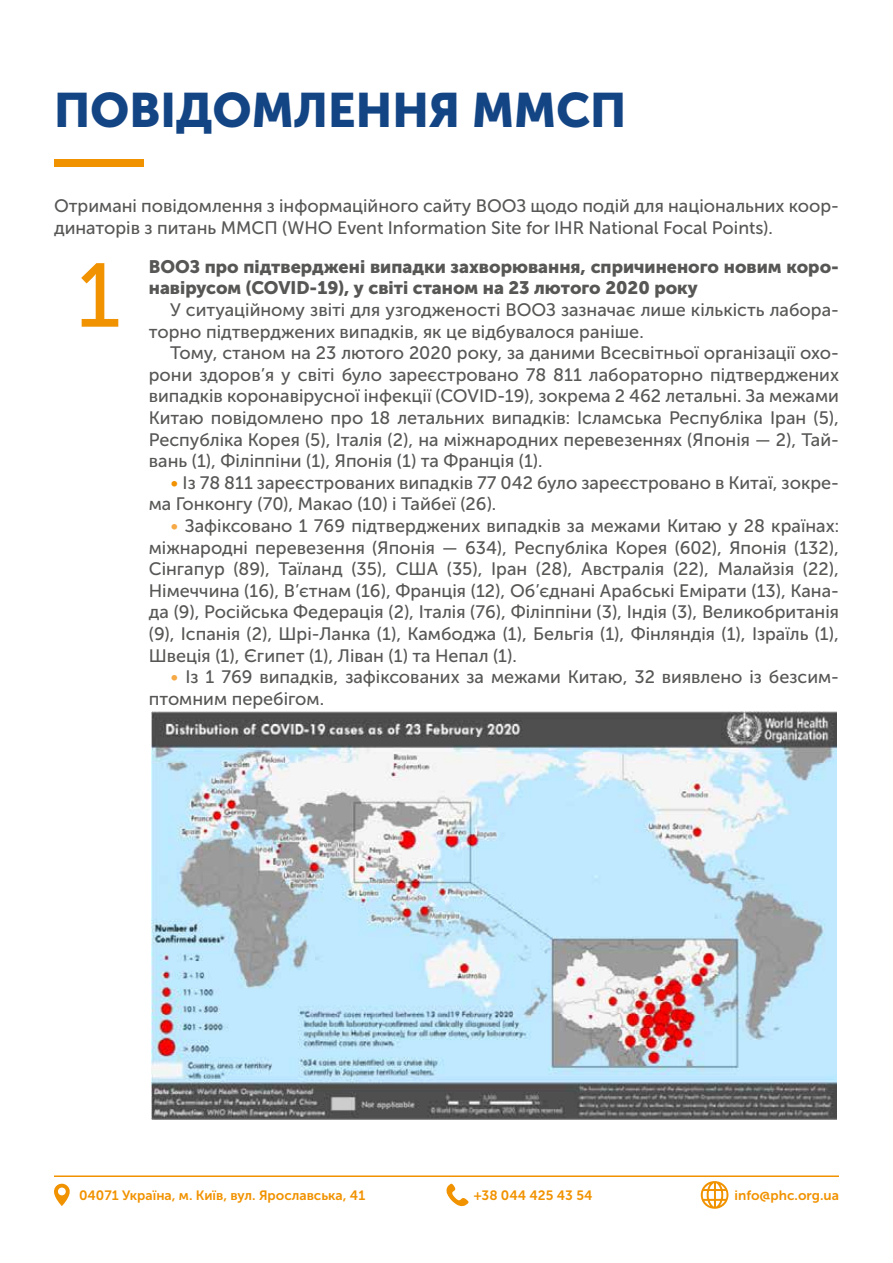
<style>
.page{position:relative;width:893px;height:1263px;background:#fff}
.page>*{position:absolute;margin:0;border:0;box-sizing:border-box;transform-origin:0 0}
.t1{font:90px "Museo Sans Cyrl 500";color:#f19201}
.t2{font:48px "Museo Sans Cyrl 900";color:#134484}
.t3{font:18px/21.6px "Museo Sans Cyrl 500";color:#575756}
.t4{font:18px/21.6px "Museo Sans Cyrl 900";color:#575756}
.t5{font:13.5px "Museo Sans Cyrl 700";color:#f19201}
.s1{color:#f19201}
.s2{color:#f6a945}
</style>
<div class="page">
<hr style="left:54px;top:1175px;width:785px;height:2px;background:#f19201">
<svg style="left:701px;top:1181px;width:27px;height:28px"></svg>
<svg style="left:54px;top:1184px;width:16px;height:22px"></svg>
<svg style="left:446px;top:1183px;width:23px;height:23px"></svg>
<div style="left:54px;top:159px;width:90px;height:8px;background:#f19201"></div>
<img style="left:151px;top:711px;width:685px;height:408px">
<h2 class="t2" style="left:54px;top:83px;width:574px">ПОВІДОМЛЕННЯ ММСП</h2>
<p class="t3" style="left:54px;top:195px;width:786px">Отримані повідомлення з інформаційного сайту ВООЗ щодо подій для національних коор&shy;динаторів з питань ММСП (WHO Event Information Site for IHR National Focal Points).</p>
<p class="t4" style="left:149px;top:256px;width:692px">ВООЗ про підтверджені випадки захворювання, спричиненого новим коро&shy;навірусом (COVID-19), у світі станом на 23 лютого 2020 року</p>
<p class="t3" style="left:149px;top:299px;width:692px;text-indent:21px">У ситуаційному звіті для узгодженості ВООЗ зазначає лише кількість лабора&shy;торно підтверджених випадків, як це відбувалося раніше.</p>
<p class="t3" style="left:149px;top:342px;width:692px;text-align:justify;text-indent:21px">Тому, станом на 23 лютого 2020 року, за даними Всесвітньої організації охо&shy;рони здоров’я у світі було зареєстровано 78 811 лабораторно підтверджених випадків коронавірусної інфекції (COVID-19), зокрема 2 462 летальні. За межами Китаю повідомлено про 18 летальних випадків: Ісламська Республіка Іран (5), Республіка Корея (5), Італія (2), на міжнародних перевезеннях (Японія — 2), Тай&shy;вань (1), Філіппіни (1), Японія (1) та Франція (1).</p>
<p class="t3" style="left:149px;top:472px;width:692px;text-indent:21px"><span class="s1">•</span> Із 78 811 зареєстрованих випадків 77 042 було зареєстровано в Китаї, зокре&shy;ма Гонконгу (70), Макао (10) і Тайбеї (26).</p>
<p class="t3" style="left:149px;top:515px;width:692px;text-align:justify;text-indent:21px"><span class="s2">•</span> Зафіксовано 1 769 підтверджених випадків за межами Китаю у 28 країнах: міжнародні перевезення (Японія — 634), Республіка Корея (602), Японія (132), Сінгапур (89), Таїланд (35), США (35), Іран (28), Австралія (22), Малайзія (22), Німеччина (16), В’єтнам (16), Франція (12), Об’єднані Арабські Емірати (13), Кана&shy;да (9), Російська Федерація (2), Італія (76), Філіппіни (3), Індія (3), Великобританія (9), Іспанія (2), Шрі-Ланка (1), Камбоджа (1), Бельгія (1), Фінляндія (1), Ізраїль (1), Швеція (1), Єгипет (1), Ліван (1) та Непал (1).</p>
<p class="t3" style="left:149px;top:666px;width:692px;text-indent:21px"><span class="s2">•</span> Із 1 769 випадків, зафіксованих за межами Китаю, 32 виявлено із безсим&shy;птомним перебігом.</p>
<h1 class="t1" style="left:77px;top:246px;width:46px">1</h1>
<p class="t5" style="left:79px;top:1188px;width:288px">04071 Україна, м. Київ, вул. Ярославська, 41</p>
<p class="t5" style="left:474px;top:1188px;width:120px">+38 044 425 43 54</p>
<p class="t5" style="left:735px;top:1188px;width:106px">info@phc.org.ua</p>
</div>
